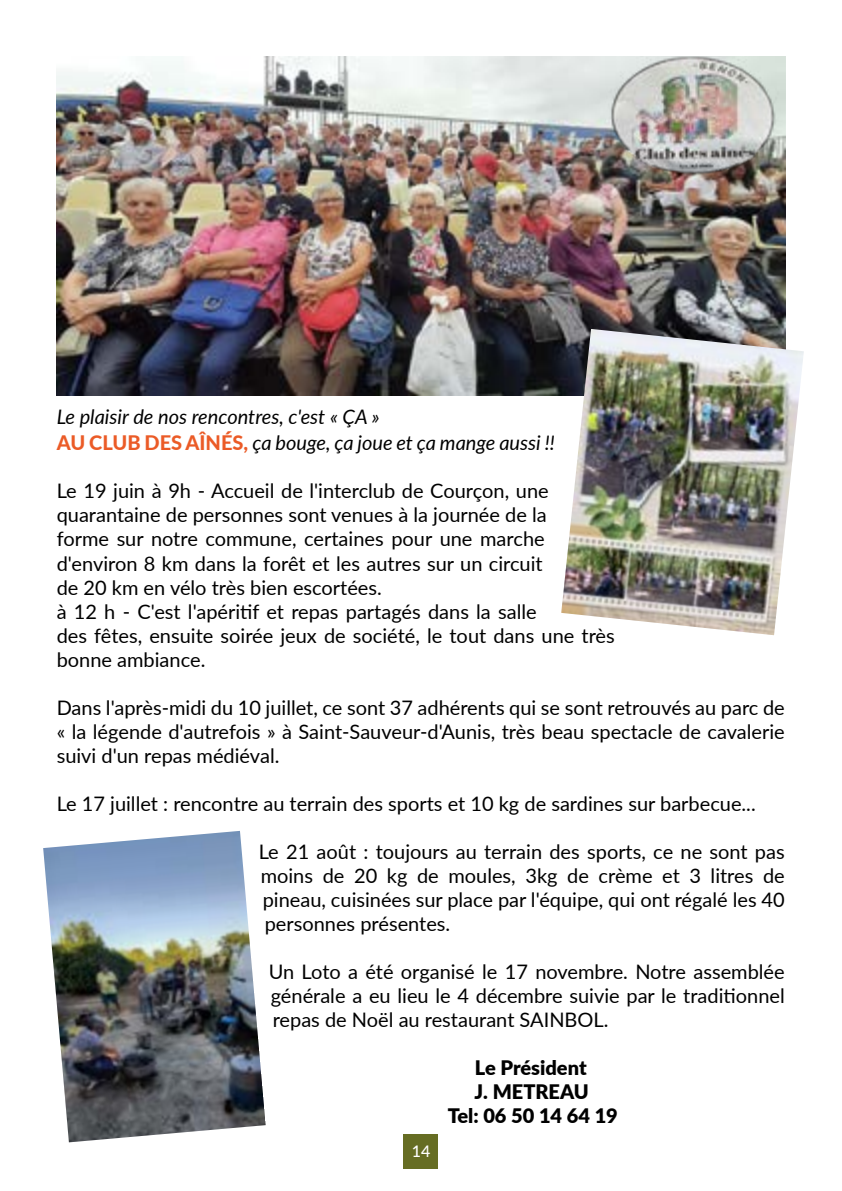
<style>
.page{position:relative;width:842px;height:1191px;background:#fff}
.page>*{position:absolute;margin:0;border:0;box-sizing:border-box;transform-origin:0 0}
.t1{font:20px/24px "Lato";color:#000;text-align:justify}
.t2{font:italic 20px/26px "Lato";color:#000}
.t3{font:900 20px/24px "Lato";color:#000;text-align:center}
.t4{font:500 16px "Lato";color:#fff}
.s1{font-weight:800;font-style:normal;color:#eb5b27}
</style>
<div class="page">
<img style="left:57px;top:57px;width:728px;height:339px">
<img style="left:43px;top:831px;width:223px;height:311px">
<img style="left:606px;top:57px;width:178px;height:119px">
<img style="left:561px;top:329px;width:243px;height:306px">
<div style="left:404px;top:1134px;width:34px;height:34px;background:#666d23"></div>
<p class="t2" style="left:57px;top:403px;width:499px">Le plaisir de nos rencontres, c'est « ÇA »<br><span class="s1">AU CLUB DES AÎNÉS,</span> ça bouge, ça joue et ça mange aussi !!</p>
<p class="t1" style="left:57px;top:478px;width:560px;text-align:left">Le 19 juin à 9h - Accueil de l'interclub de Courçon, une quarantaine de personnes sont venues à la journée de la<br>forme sur notre commune, certaines pour une marche d'environ 8 km dans la forêt et les autres sur un circuit<br>de 20 km en vélo très bien escortées.<br>à 12 h - C'est l'apéritif et repas partagés dans la salle<br>des fêtes, ensuite soirée jeux de société, le tout dans une très bonne ambiance.</p>
<p class="t1" style="left:57px;top:694px;width:729px">Dans l'après-midi du 10 juillet, ce sont 37 adhérents qui se sont retrouvés au parc de « la légende d'autrefois » à Saint-Sauveur-d'Aunis, très beau spectacle de cavalerie suivi d'un repas médiéval.</p>
<p class="t1" style="left:57px;top:790px;width:700px">Le 17 juillet : rencontre au terrain des sports et 10 kg de sardines sur barbecue...</p>
<p class="t1" style="left:259px;top:838px;width:528px">Le 21 août : toujours au terrain des sports, ce ne sont pas moins de 20 kg de moules, 3kg de crème et 3 litres de pineau, cuisinées sur place par l'équipe, qui ont régalé les 40 personnes présentes.</p>
<p class="t1" style="left:269px;top:958px;width:518px">Un Loto a été organisé le 17 novembre. Notre assemblée générale a eu lieu le 4 décembre suivie par le traditionnel repas de Noël au restaurant SAINBOL.</p>
<p class="t3" style="left:448px;top:1054px;width:172px">Le Président<br>J. METREAU<br>Tel: 06 50 14 64 19</p>
<p class="t4" style="left:412px;top:1140px;width:20px">14</p>
</div>
